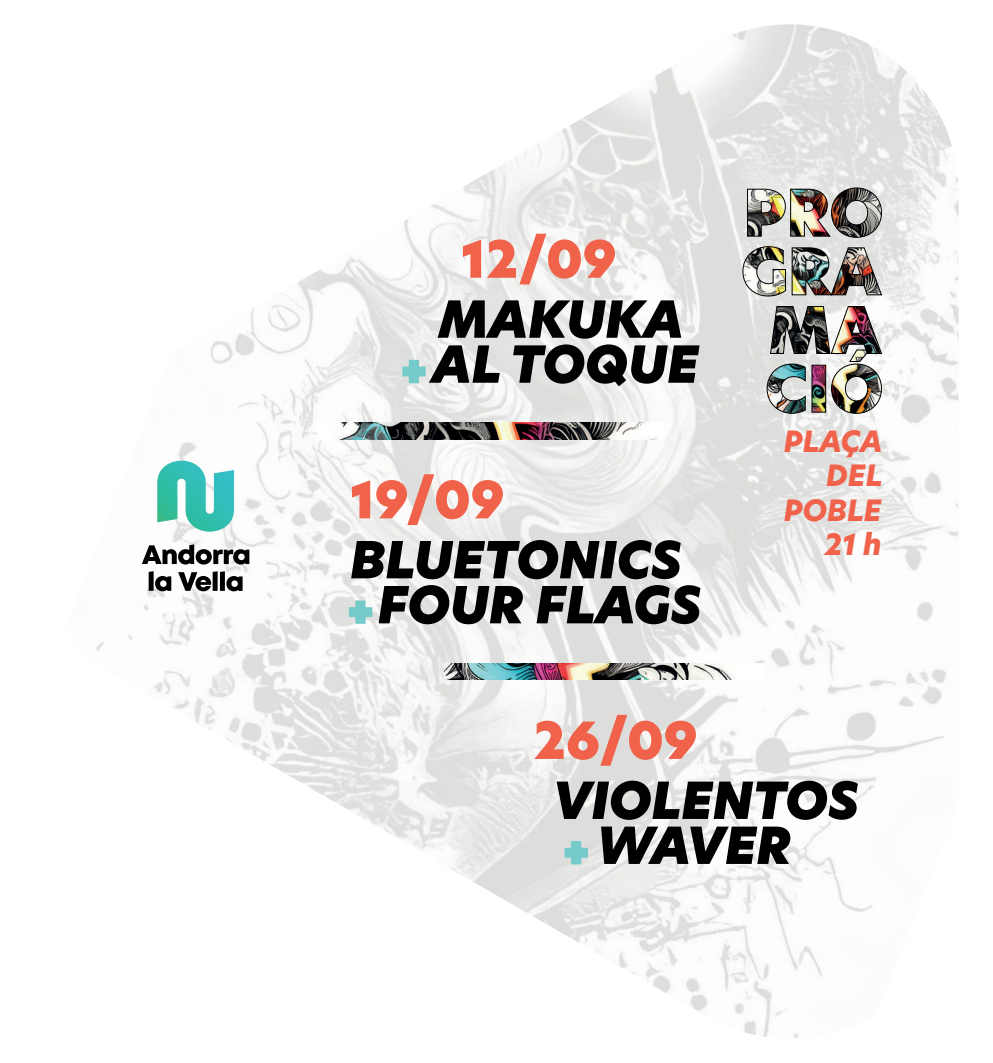
<style>
.page{position:relative;width:993px;height:1063px;background:#fff}
.page>*{position:absolute;margin:0;border:0;box-sizing:border-box;transform-origin:0 0}
.t1{font:italic 50px/45px "New Hero Super";color:#000001}
.t2{font:50px "New Hero Super";color:#f1624b}
.t3{font:italic 800 28.75px/34.5px "New Hero";color:#f1624b;text-align:right}
.s1{font-style:normal;font-size:30px;color:#74cbc9}
</style>
<div class="page">
<img style="left:377px;top:24px;width:581px;height:969px">
<img style="left:297px;top:71px;width:367px;height:754px">
<img style="left:688px;top:304px;width:270px;height:733px">
<img style="left:225px;top:142px;width:316px;height:638px">
<img style="left:147px;top:213px;width:270px;height:521px">
<img style="left:772px;top:553px;width:186px;height:485px">
<img style="left:96px;top:284px;width:198px;height:405px">
<img style="left:766px;top:306px;width:115px;height:108px">
<img style="left:742px;top:246px;width:139px;height:50px">
<img style="left:746px;top:188px;width:135px;height:50px">
<img style="left:318px;top:423px;width:345px;height:16px">
<img style="left:444px;top:663px;width:323px;height:17px">
<svg style="left:142px;top:544px;width:107px;height:21px"></svg>
<hr style="left:149px;top:571px;width:4px;height:20px;background:#000001">
<svg style="left:155px;top:576px;width:16px;height:15px"></svg>
<svg style="left:178px;top:572px;width:33px;height:19px"></svg>
<div style="left:212px;top:571px;width:5px;height:20px;background:#000001"></div>
<div style="left:220px;top:571px;width:5px;height:20px;background:#000001"></div>
<svg style="left:226px;top:576px;width:16px;height:15px"></svg>
<svg style="left:157px;top:461px;width:77px;height:71px"></svg>
<p class="t2" style="left:461px;top:225px;width:157px">12/09</p>
<p class="t1" style="left:403px;top:298px;width:296px;text-align:center">MAKUKA<br><span class="s1">+</span> AL TOQUE</p>
<p class="t2" style="left:350px;top:466px;width:156px">19/09</p>
<p class="t1" style="left:350px;top:538px;width:352px">BLUETONICS <span class="s1">+</span> FOUR FLAGS</p>
<p class="t3" style="left:783px;top:424px;width:100px">PLAÇA<br>DEL<br>POBLE<br>21 h</p>
<p class="t2" style="left:533px;top:706px;width:166px">26/09</p>
<p class="t1" style="left:553px;top:779px;width:307px">VIOLENTOS <span class="s1">+</span> WAVER</p>
</div>
